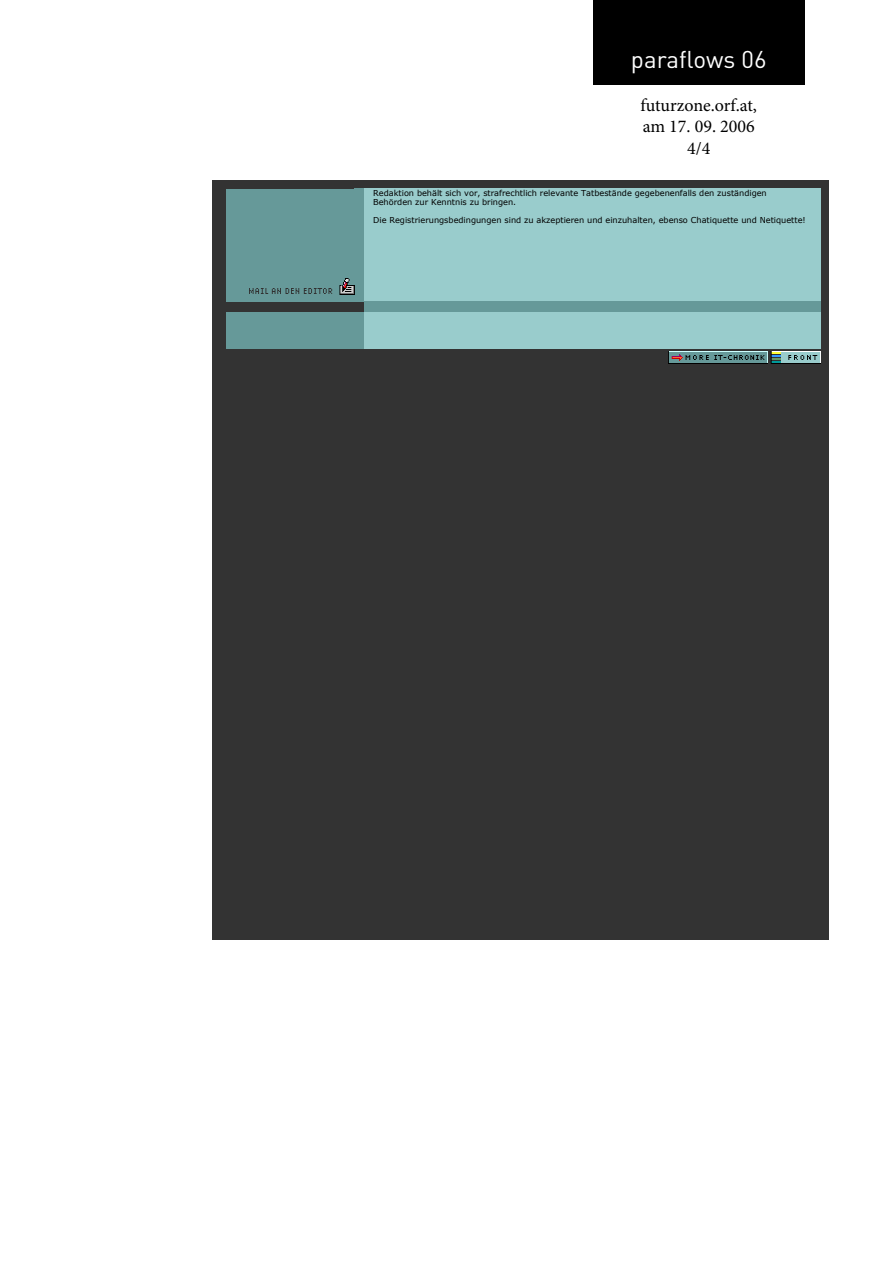
<style>
.page{position:relative;width:893px;height:1263px;background:#fff}
.page>*{position:absolute;margin:0;border:0;box-sizing:border-box;transform-origin:0 0}
.t1{font:24px "DIN Pro";color:#fff}
.t2{font:18px/21.6px "Minion Pro";color:#000;text-align:center}
.t3{font:8.1px/9.8px "Verdana";color:#000}
</style>
<div class="page">
<div style="left:593px;top:0;width:211px;height:85px;background:#000"></div>
<div style="left:213px;top:181px;width:616px;height:759px;background:#333"></div>
<div style="left:364px;top:188px;width:456px;height:113px;background:#9cc"></div>
<div style="left:226px;top:189px;width:129px;height:112px;background:#699"></div>
<div style="left:355px;top:188px;width:9px;height:113px;background:#699"></div>
<div style="left:364px;top:301px;width:456px;height:11px;background:#699"></div>
<div style="left:226px;top:312px;width:138px;height:19px;background:#699"></div>
<div style="left:364px;top:312px;width:456px;height:19px;background:#9cc"></div>
<div style="left:226px;top:331px;width:138px;height:18px;background:#699"></div>
<div style="left:364px;top:331px;width:456px;height:18px;background:#9cc"></div>
<img style="left:249px;top:279px;width:106px;height:15px">
<img style="left:669px;top:351px;width:151px;height:12px">
<h1 class="t1" style="left:631px;top:43px;width:137px">paraflows 06</h1>
<h2 class="t2" style="left:640px;top:94px;width:118px">futurzone.orf.at, am 17. 09. 2006<br>4/4</h2>
<p class="t3" style="left:373px;top:188px;width:395px">Redaktion behält sich vor, strafrechtlich relevante Tatbestände gegebenenfalls den zuständigen<br>Behörden zur Kenntnis zu bringen.</p>
<p class="t3" style="left:373px;top:216px;width:434px">Die Registrierungsbedingungen sind zu akzeptieren und einzuhalten, ebenso Chatiquette und Netiquette!</p>
</div>
